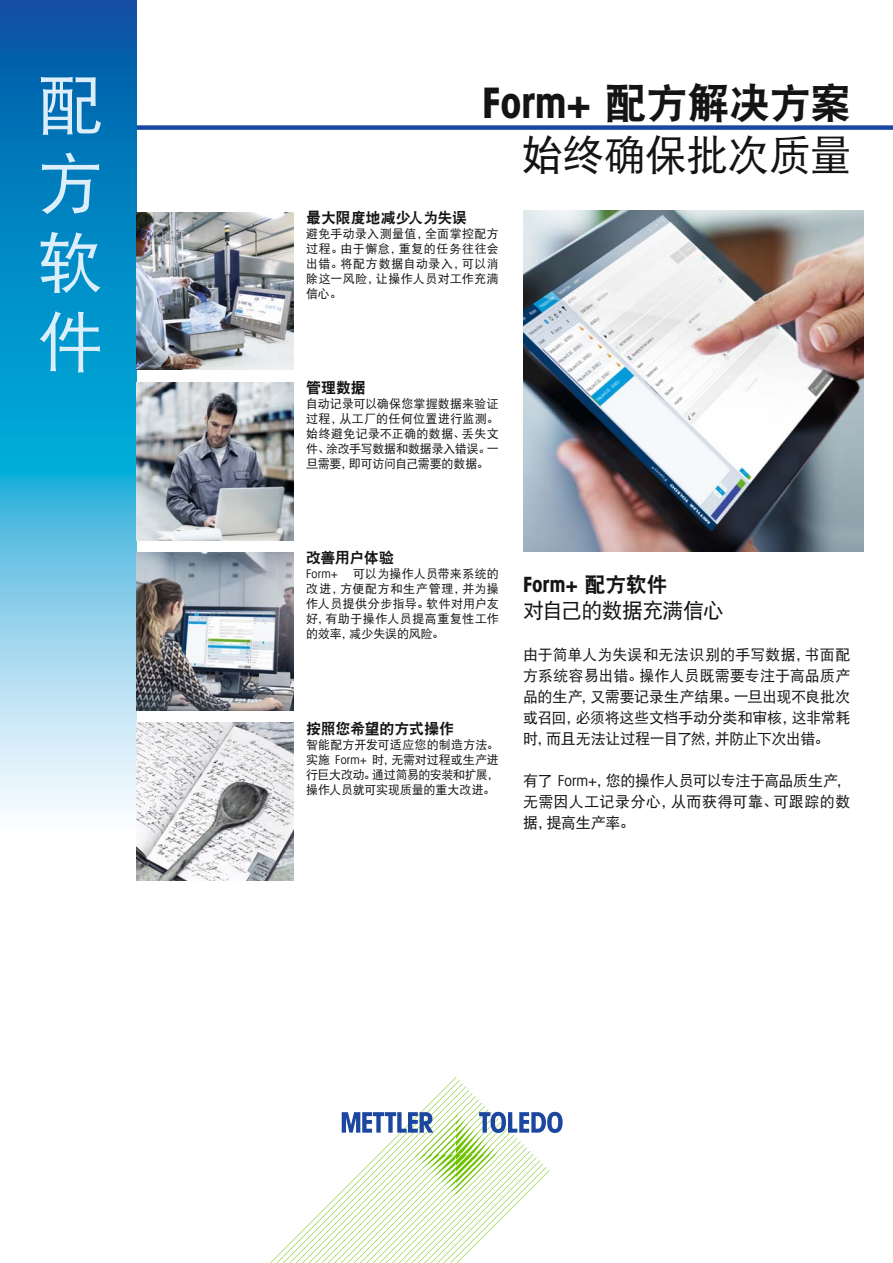
<style>
.page{position:relative;width:893px;height:1263px;background:#fff}
.page>*{position:absolute;margin:0;border:0;box-sizing:border-box;transform-origin:0 0}
.t1{font:66px/79.2px "DFP Hei W5";color:#dbeefa;text-align:justify}
.t2{font:42px "DFP Hei W9";letter-spacing:-.03em;color:#131413}
.t3{font:42px "DFP Hei W5";letter-spacing:-.02em;color:#131413}
.t4{font:21px "DFP Hei W5";letter-spacing:-.045em;color:#131413}
.t5{font:21px "Avant Gardefor MT Bd";color:#131413}
.t6{font:15px/21px "DFP Hei W5";letter-spacing:-.02em;color:#131413;text-align:justify}
.t7{font:15px "DFP Hei W9";letter-spacing:-.015em;color:#131413}
.t8{font:12px/15px "DFP Hei W5";letter-spacing:.005em;color:#131413;text-align:justify}
.t9{font:12px "Avant Gardefor MT Bk";color:#131413}
.s1{font-family:"Avant Gardefor MT Bd"}
.s2{font-family:"Avant Gardefor MT Bk"}
.s3{font-family:"DFP Hei W9"}
</style>
<div class="page">
<div style="left:111px;top:125px;width:782px;height:5px;background:#1c47a0"></div>
<svg style="left:0;top:0;width:136px;height:810px;background:#40a5d3"></svg>
<img style="left:136px;top:723px;width:157px;height:157px">
<img style="left:136px;top:553px;width:157px;height:157px">
<img style="left:136px;top:383px;width:157px;height:157px">
<img style="left:136px;top:213px;width:157px;height:157px">
<svg style="left:270px;top:1077px;width:293px;height:186px"></svg>
<img style="left:523px;top:211px;width:341px;height:341px">
<h1 class="t1" style="left:38px;top:64px;width:67px">配方软件</h1>
<h2 class="t2" style="left:482px;top:80px;width:371px"><span class="s1">Form+</span> 配方解决方案</h2>
<h2 class="t3" style="left:521px;top:132px;width:332px">始终确保批次质量</h2>
<p class="t7" style="left:306px;top:210px;width:162px">最大限度地减少人为失误</p>
<p class="t8" style="left:306px;top:226px;width:194px">避免手动录入测量值，全面掌控配方过程。由于懈怠，重复的任务往往会出错。将配方数据自动录入，可以消除这一风险，让操作人员对工作充满信心。</p>
<p class="t7" style="left:306px;top:380px;width:61px">管理数据</p>
<p class="t8" style="left:306px;top:396px;width:194px">自动记录可以确保您掌握数据来验证过程，从工厂的任何位置进行监测。始终避免记录不正确的数据、丢失文件、涂改手写数据和数据录入错误。一旦需要，即可访问自己需要的数据。</p>
<p class="t7" style="left:306px;top:550px;width:89px">改善用户体验</p>
<p class="t9" style="left:306px;top:567px;width:33px">Form+</p>
<p class="t8" style="left:306px;top:566px;width:194px;text-indent:47px">可以为操作人员带来系统的改进，方便配方和生产管理，并为操作人员提供分步指导。软件对用户友好，有助于操作人员提高重复性工作的效率，减少失误的风险。</p>
<p class="t7" style="left:306px;top:720px;width:149px">按照您希望的方式操作</p>
<p class="t8" style="left:306px;top:736px;width:194px">智能配方开发可适应您的制造方法。实施 <span class="s2">Form+</span> 时，无需对过程或生产进行巨大改动。通过简易的安装和扩展，操作人员就可实现质量的重大改进。</p>
<h3 class="t5" style="left:523px;top:571px;width:146px">Form+ <span class="s3">配方软件</span></h3>
<h3 class="t4" style="left:523px;top:599px;width:203px">对自己的数据充满信心</h3>
<p class="t6" style="left:523px;top:643px;width:329px">由于简单人为失误和无法识别的手写数据，书面配方系统容易出错。操作人员既需要专注于高品质产品的生产，又需要记录生产结果。一旦出现不良批次或召回，必须将这些文档手动分类和审核，这非常耗时，而且无法让过程一目了然，并防止下次出错。</p>
<p class="t6" style="left:523px;top:769px;width:329px">有了 <span class="s2">Form+</span>，您的操作人员可以专注于高品质生产，无需因人工记录分心，从而获得可靠、可跟踪的数据，提高生产率。</p>
</div>
